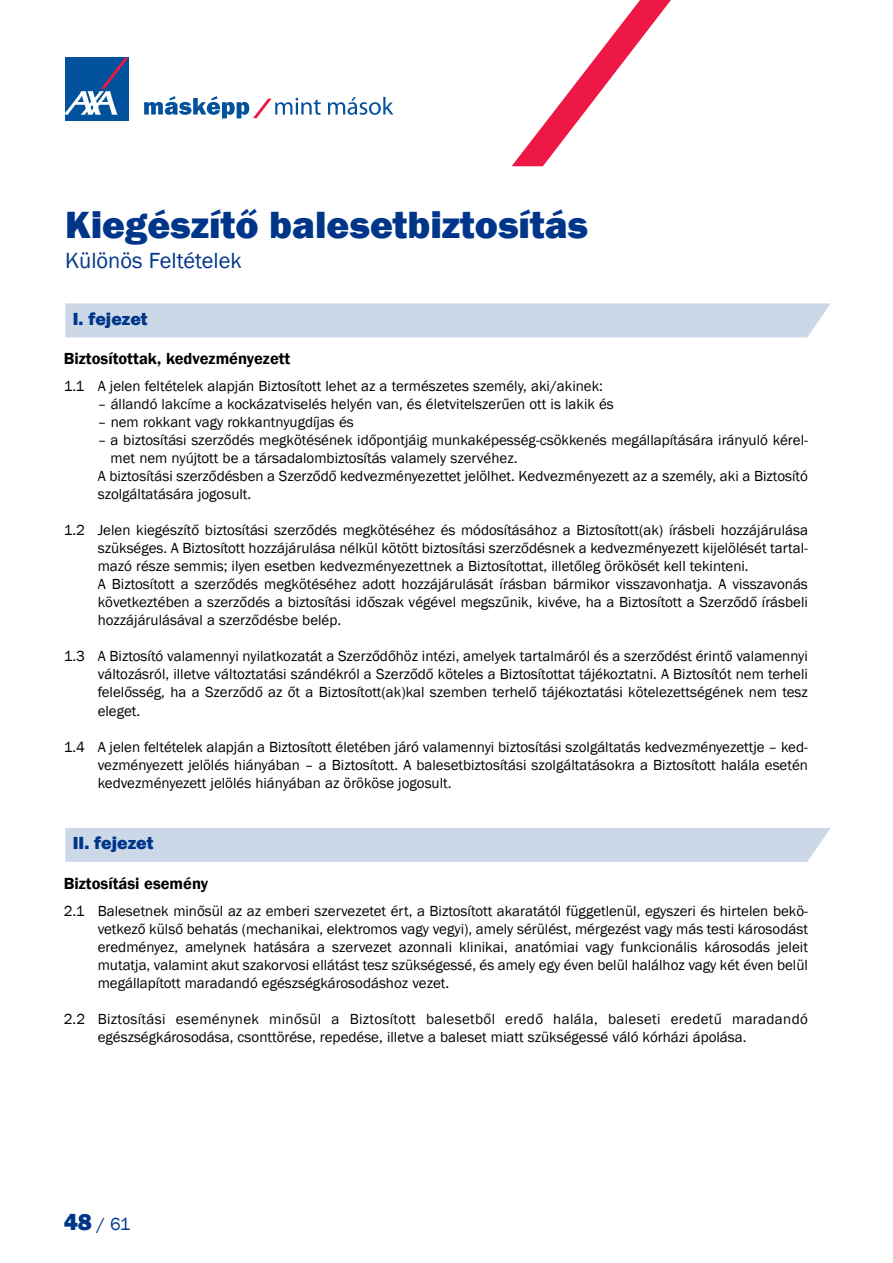
<style>
.page{position:relative;width:893px;height:1263px;background:#fff}
.page>*{position:absolute;margin:0;border:0;box-sizing:border-box;transform-origin:0 0}
.t1{font:800 39px "Franklin Gothic";color:#00368a}
.t2{font:22.5px "Franklin Gothic";color:#00368a}
.t3{font:800 18px "Franklin Gothic";color:#00368a}
.t4{font:18px "Franklin Gothic";color:#00368a}
.t5{font:600 16.5px "Franklin Gothic";color:#000}
.t6{font:15px/18px "Franklin Gothic";color:#000;text-align:justify}
.s1{font-weight:800;font-size:24px}
</style>
<div class="page">
<div style="left:65px;top:303px;width:766px;height:34px;background:#ccd7e8"></div>
<div style="left:65px;top:828px;width:766px;height:34px;background:#ccd7e8"></div>
<div style="left:65px;top:58px;width:63px;height:63px;background:#01519c"></div>
<svg style="left:65px;top:58px;width:63px;height:57px"></svg>
<svg style="left:328px;top:97px;width:65px;height:18px"></svg>
<svg style="left:144px;top:96px;width:177px;height:22px"></svg>
<svg style="left:512px;top:0;width:159px;height:166px"></svg>
<h1 class="t1" style="left:65px;top:202px;width:525px">Kiegészítő balesetbiztosítás</h1>
<h2 class="t2" style="left:65px;top:248px;width:178px">Különös Feltételek</h2>
<p class="t3" style="left:73px;top:309px;width:76px">I. fejezet</p>
<p class="t5" style="left:64px;top:349px;width:228px">Biztosítottak, kedvezményezett</p>
<p class="t6" style="left:64px;top:377px;width:541px">1.1 A jelen feltételek alapján Biztosított lehet az a természetes személy, aki/akinek:</p>
<p class="t6" style="left:98px;top:395px;width:518px">– állandó lakcíme a kockázatviselés helyén van, és életvitelszerűen ott is lakik és</p>
<p class="t6" style="left:98px;top:413px;width:257px">– nem rokkant vagy rokkantnyugdíjas és</p>
<p class="t6" style="left:98px;top:431px;width:712px">– a biztosítási szerződés megkötésének időpontjáig munkaképesség-csökkenés megállapítására irányuló kérel-</p>
<p class="t6" style="left:111px;top:449px;width:408px">met nem nyújtott be a társadalombiztosítás valamely szervéhez.</p>
<p class="t6" style="left:98px;top:467px;width:712px">A biztosítási szerződésben a Szerződő kedvezményezettet jelölhet. Kedvezményezett az a személy, aki a Biztosító</p>
<p class="t6" style="left:98px;top:485px;width:155px">szolgáltatására jogosult.</p>
<p class="t6" style="left:98px;top:521px;width:712px;text-align:left;text-indent:-34px">1.2 Jelen kiegészítő biztosítási szerződés megkötéséhez és módosításához a Biztosított(ak) írásbeli hozzájárulása szükséges. A Biztosított hozzájárulása nélkül kötött biztosítási szerződésnek a kedvezményezett kijelölését tartal&shy;mazó része semmis; ilyen esetben kedvezményezettnek a Biztosítottat, illetőleg örökösét kell tekinteni.<br>A Biztosított a szerződés megkötéséhez adott hozzájárulását írásban bármikor visszavonhatja. A visszavonás következtében a szerződés a biztosítási időszak végével megszűnik, kivéve, ha a Biztosított a Szerződő írásbeli hozzájárulásával a szerződésbe belép.</p>
<p class="t6" style="left:98px;top:647px;width:712px;text-indent:-34px">1.3 A Biztosító valamennyi nyilatkozatát a Szerződőhöz intézi, amelyek tartalmáról és a szerződést érintő valamennyi változásról, illetve változtatási szándékról a Szerződő köteles a Biztosítottat tájékoztatni. A Biztosítót nem terheli felelősség, ha a Szerződő az őt a Biztosított(ak)kal szemben terhelő tájékoztatási kötelezettségének nem tesz eleget.</p>
<p class="t6" style="left:98px;top:737px;width:712px;text-indent:-34px">1.4 A jelen feltételek alapján a Biztosított életében járó valamennyi biztosítási szolgáltatás kedvezményezettje – ked&shy;vezményezett jelölés hiányában – a Biztosított. A balesetbiztosítási szolgáltatásokra a Biztosított halála esetén kedvezményezett jelölés hiányában az örököse jogosult.</p>
<p class="t3" style="left:73px;top:833px;width:82px">II. fejezet</p>
<p class="t5" style="left:64px;top:874px;width:146px">Biztosítási esemény</p>
<p class="t6" style="left:98px;top:902px;width:712px;text-indent:-34px">2.1 Balesetnek minősül az az emberi szervezetet ért, a Biztosított akaratától függetlenül, egyszeri és hirtelen bekö&shy;vetkező külső behatás (mechanikai, elektromos vagy vegyi), amely sérülést, mérgezést vagy más testi károsodást eredményez, amelynek hatására a szervezet azonnali klinikai, anatómiai vagy funkcionális károsodás jeleit mutatja, valamint akut szakorvosi ellátást tesz szükségessé, és amely egy éven belül halálhoz vagy két éven belül megállapított maradandó egészségkárosodáshoz vezet.</p>
<p class="t6" style="left:98px;top:1010px;width:712px;text-indent:-34px">2.2 Biztosítási eseménynek minősül a Biztosított balesetből eredő halála, baleseti eredetű maradandó egészségkárosodása, csonttörése, repedése, illetve a baleset miatt szükségessé váló kórházi ápolása.</p>
<p class="t4" style="left:64px;top:1213px;width:68px"><span class="s1">48</span> / 61</p>
</div>
